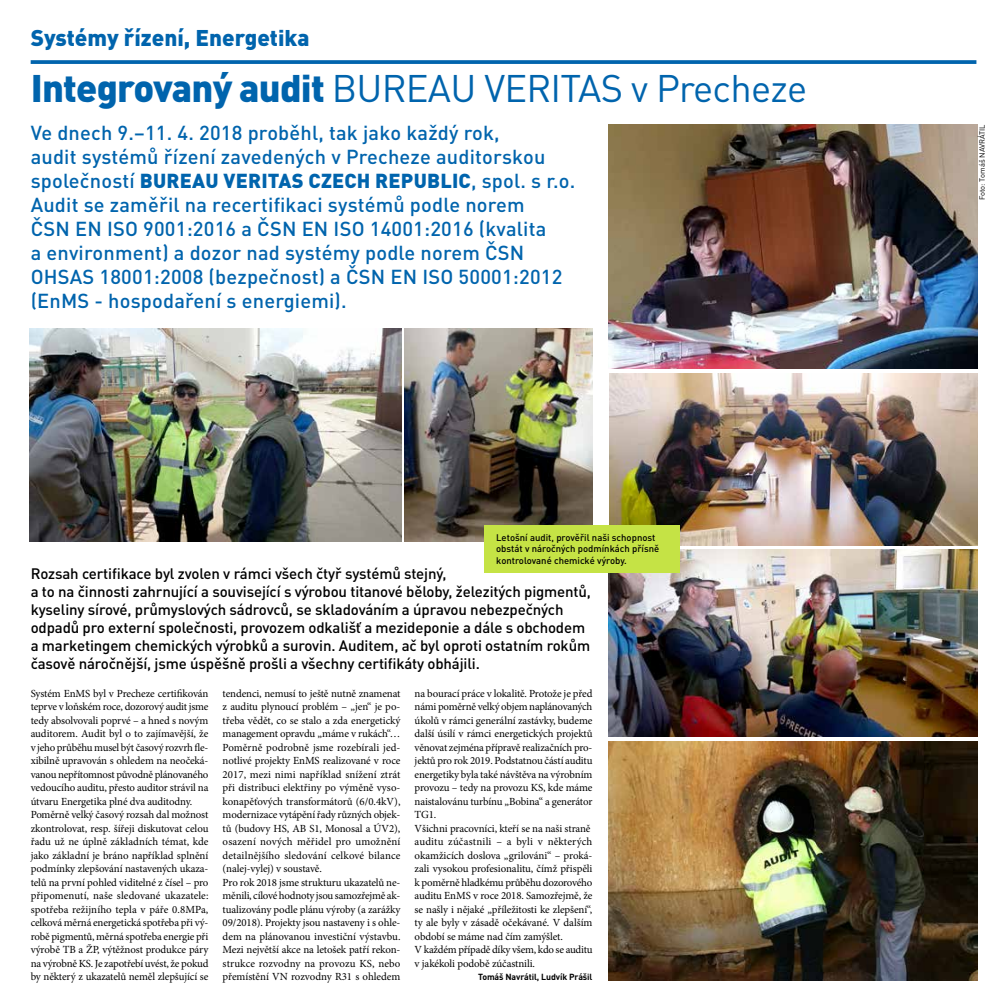
<style>
.page{position:relative;width:1008px;height:1005px;background:#fff}
.page>*{position:absolute;margin:0;border:0;box-sizing:border-box;transform-origin:0 0}
.t1{font:38px "DIN Pro";letter-spacing:-.02em;color:#0064ad}
.t2{font:900 22.5px "DIN Pro";color:#0064ad}
.t3{font:500 20px/24px "DIN Pro";letter-spacing:.01em;color:#0064ad}
.t4{font:500 15px/18px "DIN Pro";letter-spacing:-.01em;color:#000}
.t5{font:10.88px/13.5px "Minion Pro";letter-spacing:-.01em;color:#000}
.t6{font:500 9.5px/11.4px "DIN Pro";color:#000}
.t7{font:700 8.75px "DIN Pro";letter-spacing:-.01em;color:#000}
.t8{font:7.5px "DIN Pro";color:#000}
.s1{font-weight:900}
</style>
<div class="page">
<svg style="left:31px;top:60px;width:945px;height:4px;background:#0f6db1"></svg>
<img style="left:405px;top:328px;width:187px;height:213px">
<img style="left:609px;top:373px;width:367px;height:172px">
<img style="left:30px;top:328px;width:371px;height:213px">
<img style="left:608px;top:741px;width:368px;height:239px">
<img style="left:608px;top:550px;width:368px;height:186px">
<img style="left:608px;top:124px;width:368px;height:245px">
<div style="left:484px;top:525px;width:196px;height:47px;background:#c5e345"></div>
<h2 class="t2" style="left:31px;top:22px;width:280px">Systémy řízení, Energetika</h2>
<h1 class="t1" style="left:31px;top:63px;width:778px"><span class="s1">Integrovaný audit</span> BUREAU VERITAS v Precheze</h1>
<p class="t3" style="left:31px;top:120px;width:546px">Ve dnech 9.–11. 4. 2018 proběhl, tak jako každý rok,<br>audit systémů řízení zavedených v Precheze auditorskou společností <span class="s1">BUREAU VERITAS CZECH REPUBLIC</span>, spol. s r.o.<br>Audit se zaměřil na recertifikaci systémů podle norem<br>ČSN EN ISO 9001:2016 a ČSN EN ISO 14001:2016 (kvalita<br>a environment) a dozor nad systémy podle norem ČSN OHSAS 18001:2008 (bezpečnost) a ČSN EN ISO 50001:2012 (EnMS - hospodaření s energiemi).</p>
<p class="t6" style="left:496px;top:531px;width:165px">Letošní audit, prověřil naši schopnost obstát v náročných podmínkách přísně kontrolované chemické výroby.</p>
<p class="t4" style="left:31px;top:564px;width:562px">Rozsah certifikace byl zvolen v rámci všech čtyř systémů stejný,<br>a to na činnosti zahrnující a související s výrobou titanové běloby, železitých pigmentů, kyseliny sírové, průmyslových sádrovců, se skladováním a úpravou nebezpečných odpadů pro externí společnosti, provozem odkališť a mezideponie a dále s obchodem a marketingem chemických výrobků a surovin. Auditem, ač byl oproti ostatním rokům časově náročnější, jsme úspěšně prošli a všechny certifikáty obhájili.</p>
<p class="t5" style="left:31px;top:686px;width:179px">Systém EnMS byl v Precheze certifikován teprve v loňském roce, dozorový audit jsme tedy absolvovali poprvé – a hned s novým auditorem. Audit byl o to zajímavější, že v jeho průběhu musel být časový rozvrh fle&shy;xibilně upravován s ohledem na neočeká&shy;vanou nepřítomnost původně plánovaného vedoucího auditu, přesto auditor strávil na útvaru Energetika plné dva auditodny.<br>Poměrně velký časový rozsah dal možnost zkontrolovat, resp. šířeji diskutovat celou řadu už ne úplně základních témat, kde jako základní je bráno například splnění podmínky zlepšování nastavených ukaza&shy;telů na první pohled viditelné z čísel – pro připomenutí, naše sledované ukazatele: spotřeba režijního tepla v páře 0.8MPa, celková měrná energetická spotřeba při vý&shy;robě pigmentů, měrná spotřeba energie při výrobě TB a ŽP, výtěžnost produkce páry na výrobně KS. Je zapotřebí uvést, že pokud by některý z ukazatelů neměl zlepšující se</p>
<p class="t5" style="left:223px;top:686px;width:179px">tendenci, nemusí to ještě nutně znamenat z auditu plynoucí problém – „jen“ je po&shy;třeba vědět, co se stalo a zda energetický management opravdu „máme v rukách“… Poměrně podrobně jsme rozebírali jed&shy;notlivé projekty EnMS realizované v roce 2017, mezi nimi například snížení ztrát při distribuci elektřiny po výměně vyso&shy;konapěťových transformátorů (6/0.4kV), modernizace vytápění řady různých objek&shy;tů (budovy HS, AB S1, Monosal a ÚV2), osazení nových měřidel pro umožnění detailnějšího sledování celkové bilance (nalej-vylej) v soustavě.<br>Pro rok 2018 jsme strukturu ukazatelů ne&shy;měnili, cílové hodnoty jsou samozřejmě ak&shy;tualizovány podle plánu výroby (a zarážky 09/2018). Projekty jsou nastaveny i s ohle&shy;dem na plánovanou investiční výstavbu.<br>Mezi největší akce na letošek patří rekon&shy;strukce rozvodny na provozu KS, nebo přemístění VN rozvodny R31 s ohledem</p>
<p class="t5" style="left:414px;top:686px;width:179px">na bourací práce v lokalitě. Protože je před námi poměrně velký objem naplánovaných úkolů v rámci generální zastávky, budeme další úsilí v rámci energetických projektů věnovat zejména přípravě realizačních pro&shy;jektů pro rok 2019. Podstatnou částí auditu energetiky byla také návštěva na výrobním provozu – tedy na provozu KS, kde máme naistalovánu turbínu „Bobina“ a generátor TG1.<br>Všichni pracovníci, kteří se na naši straně auditu zúčastnili – a byli v některých okamžicích doslova „grilováni“ – proká&shy;zali vysokou profesionalitu, čímž přispěli k poměrně hladkému průběhu dozorového auditu EnMS v roce 2018. Samozřejmě, že se našly i nějaké „příležitosti ke zlepšení“, ty ale byly v zásadě očekávané. V dalším období se máme nad čím zamýšlet.<br>V každém případě díky všem, kdo se auditu v jakékoli podobě zúčastnili.</p>
<p class="t7" style="left:478px;top:971px;width:116px">Tomáš Navrátil, Ludvík Prášil</p>
<p class="t8" style="left:976px;top:200px;width:77px;rotate:-90deg">Foto: Tomáš NAVRÁTIL</p>
</div>
